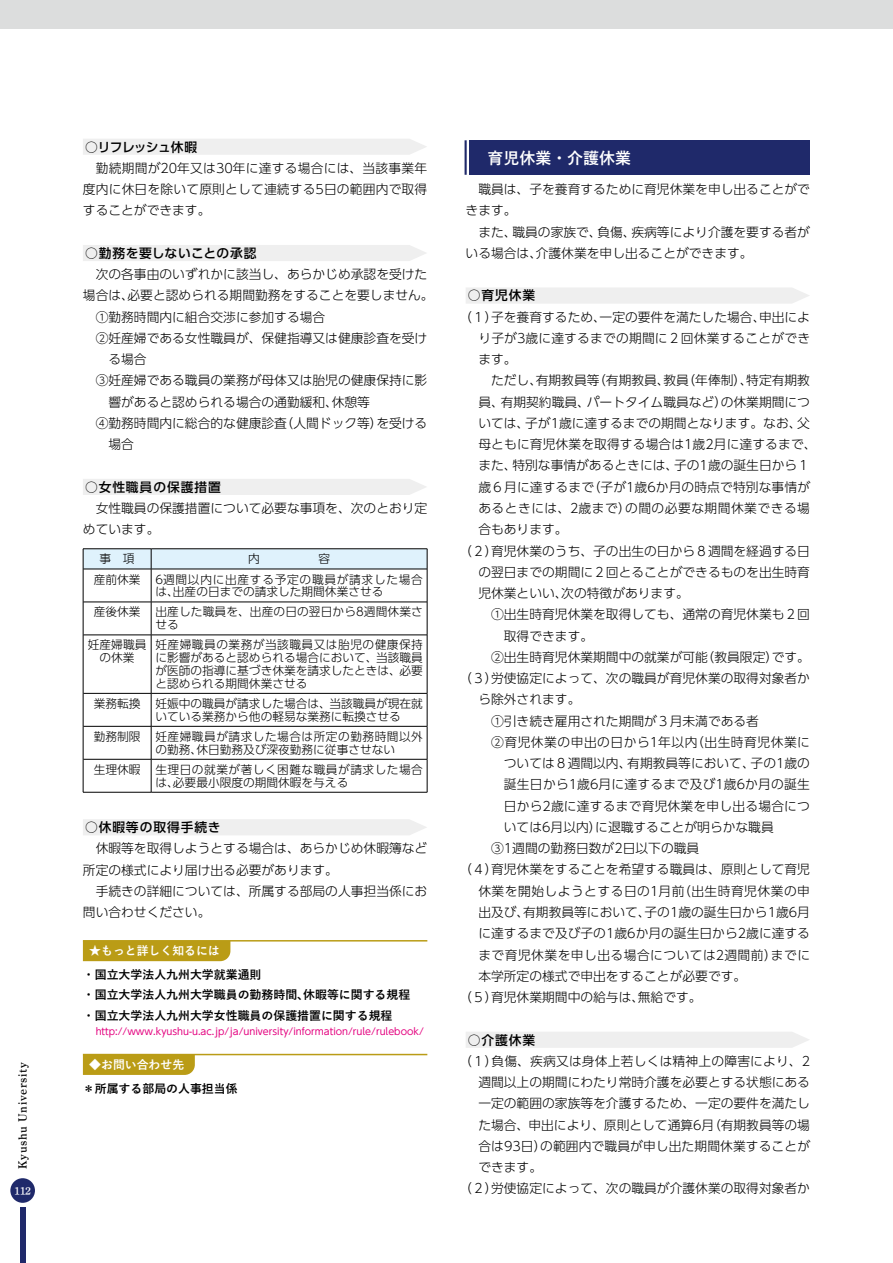
<style>
.page{position:relative;width:893px;height:1263px;background:#fff}
.page>*{position:absolute;margin:0;border:0;box-sizing:border-box;transform-origin:0 0}
.中見出し_青-段落後のアキなし{font:700 15.9px "Yu Gothic";color:#fff}
.本文2_字下げなし_箇条書き{font:300 12.75px/21.3px "UD Shin Go Pr 6 N";color:#000;text-align:justify}
.本文1_一字下げ_箇条書き{font:300 12.75px/21.3px "UD Shin Go Pr 6 N";color:#000}
.本文1_段落頭1字下げ{font:300 12.75px/21.3px "UD Shin Go Pr 6 N";color:#000}
.本文1_一字下げ{font:300 12.75px/21.3px "UD Shin Go Pr 6 N";color:#000}
.小見出し_前1行アキ{font:500 12.75px "UD Shin Go Pr 6 N";letter-spacing:.07em;color:#000}
.小見出し_前1行アキ-2{font:500 12.75px "UD Shin Go Pr 6 N";letter-spacing:.05em;color:#000}
.小見出し_前1行アキ-3{font:500 12.75px "UD Shin Go Pr 6 N";letter-spacing:-.04em;color:#000}
.もっと詳しく知るには_項目{font:700 11.85px "Yu Gothic";color:#000}
.タイトル{font:700 11.85px "Yu Gothic";color:#fff}
.問合せ先_項目{font:700 11.85px "Yu Gothic";color:#000}
.簡易の表{font:300 11.7px/12.8px "UD Shin Go Pr 6 N";color:#000}
.簡易の表-2{font:300 11.7px/12.8px "UD Shin Go Pr 6 N";letter-spacing:.04em;color:#000}
.簡易の表-3{font:300 11.7px/12.8px "UD Shin Go Pr 6 N";letter-spacing:.06em;color:#000}
.t1{font:11.7px "Shuei Min Pr 6 B";letter-spacing:.06em;color:#000}
.t2{font:10.65px "Shuei Min Pr 6 B";color:#fff}
.URL{font:9.6px "UD Shin Go Pr 6 N";color:#e4007f}
</style>
<div class="page">
<div style="left:0;top:0;width:893px;height:29px;background:#dcdddd"></div>
<div style="left:10px;top:1178px;width:25px;height:25px;background:#1f296a;border-radius:50%"></div>
<div style="left:20px;top:1208px;width:6px;height:55px;background:#1f296a"></div>
<div style="left:83px;top:139px;width:344px;height:16px;background:#efefef"></div>
<div style="left:83px;top:245px;width:343px;height:16px;background:#efefef"></div>
<div style="left:83px;top:479px;width:343px;height:16px;background:#efefef"></div>
<div style="left:83px;top:819px;width:344px;height:16px;background:#efefef"></div>
<div style="left:83px;top:941px;width:147px;height:20px;background:#ba9c16"></div>
<hr style="left:83px;top:940px;width:344px;height:1px;background:#ba9c16">
<div style="left:83px;top:1055px;width:112px;height:20px;background:#ba9c16"></div>
<hr style="left:83px;top:1054px;width:344px;height:1px;background:#ba9c16">
<hr style="left:83px;top:548px;width:68px;height:1px;background:#000">
<hr style="left:151px;top:548px;width:276px;height:1px;background:#000">
<hr style="left:83px;top:569px;width:1px;height:33px;background:#000">
<hr style="left:427px;top:569px;width:1px;height:33px;background:#000">
<hr style="left:83px;top:602px;width:1px;height:33px;background:#000">
<hr style="left:427px;top:602px;width:1px;height:33px;background:#000">
<hr style="left:83px;top:635px;width:1px;height:58px;background:#000">
<hr style="left:427px;top:635px;width:1px;height:58px;background:#000">
<hr style="left:83px;top:693px;width:1px;height:33px;background:#000">
<hr style="left:427px;top:693px;width:1px;height:33px;background:#000">
<hr style="left:83px;top:726px;width:1px;height:33px;background:#000">
<hr style="left:427px;top:726px;width:1px;height:33px;background:#000">
<hr style="left:83px;top:759px;width:1px;height:33px;background:#000">
<hr style="left:427px;top:759px;width:1px;height:33px;background:#000">
<hr style="left:83px;top:792px;width:68px;height:1px;background:#000">
<hr style="left:151px;top:792px;width:276px;height:1px;background:#000">
<svg style="left:83px;top:549px;width:345px;height:20px;background:#d4e6ef"></svg>
<hr style="left:83px;top:569px;width:68px;height:1px;background:#000">
<hr style="left:151px;top:569px;width:276px;height:1px;background:#000">
<hr style="left:151px;top:569px;width:1px;height:33px;background:#000">
<hr style="left:83px;top:602px;width:68px;height:1px;background:#000">
<hr style="left:151px;top:602px;width:276px;height:1px;background:#000">
<hr style="left:151px;top:602px;width:1px;height:33px;background:#000">
<hr style="left:83px;top:635px;width:68px;height:1px;background:#000">
<hr style="left:151px;top:635px;width:276px;height:1px;background:#000">
<hr style="left:151px;top:635px;width:1px;height:58px;background:#000">
<hr style="left:83px;top:693px;width:68px;height:1px;background:#000">
<hr style="left:151px;top:693px;width:276px;height:1px;background:#000">
<hr style="left:151px;top:693px;width:1px;height:33px;background:#000">
<hr style="left:83px;top:726px;width:68px;height:1px;background:#000">
<hr style="left:151px;top:726px;width:276px;height:1px;background:#000">
<hr style="left:151px;top:726px;width:1px;height:33px;background:#000">
<hr style="left:83px;top:759px;width:68px;height:1px;background:#000">
<hr style="left:151px;top:759px;width:276px;height:1px;background:#000">
<hr style="left:151px;top:759px;width:1px;height:33px;background:#000">
<div style="left:470px;top:140px;width:340px;height:35px;background:#1f296a"></div>
<hr style="left:465px;top:140px;width:2px;height:35px;background:#1f296a">
<div style="left:466px;top:288px;width:343px;height:16px;background:#efefef"></div>
<div style="left:466px;top:1032px;width:343px;height:16px;background:#efefef"></div>
<p class="t1" style="left:16px;top:1169px;width:108px;rotate:-90deg">Kyushu University</p>
<p class="t2" style="left:14px;top:1185px;width:19px">112</p>
<p class="小見出し_前1行アキ-3" style="left:85px;top:136px;width:114px">○リフレッシュ休暇</p>
<p class="本文1_段落頭1字下げ" style="left:83px;top:157px;width:346px;text-align:justify;text-indent:13px">勤続期間が20年又は30年に達する場合には、当該事業年度内に休日を除いて原則として連続する5日の範囲内で取得することができます。</p>
<p class="小見出し_前1行アキ-2" style="left:85px;top:243px;width:173px">○勤務を要しないことの承認</p>
<p class="本文1_段落頭1字下げ" style="left:83px;top:263px;width:352px;text-align:center">次の各事由のいずれかに該当し、あらかじめ承認を受けた<br>場合は、必要と認められる期間勤務をすることを要しません。</p>
<p class="本文1_一字下げ_箇条書き" style="left:96px;top:306px;width:231px">①勤務時間内に組合交渉に参加する場合</p>
<p class="本文1_一字下げ_箇条書き" style="left:108px;top:327px;width:320px;text-indent:-13px">②妊産婦である女性職員が、保健指導又は健康診査を受ける場合</p>
<p class="本文1_一字下げ_箇条書き" style="left:108px;top:369px;width:320px;text-indent:-13px">③妊産婦である職員の業務が母体又は胎児の健康保持に影響があると認められる場合の通勤緩和、休憩等</p>
<p class="本文1_一字下げ_箇条書き" style="left:108px;top:412px;width:320px;text-indent:-13px">④勤務時間内に総合的な健康診査（人間ドック等）を受ける場合</p>
<p class="小見出し_前1行アキ" style="left:85px;top:477px;width:137px">○女性職員の保護措置</p>
<p class="本文1_段落頭1字下げ" style="left:83px;top:497px;width:346px;text-indent:13px">女性職員の保護措置について必要な事項を、次のとおり定めています。</p>
<p class="簡易の表" style="left:100px;top:552px;width:37px">事　項</p>
<p class="簡易の表" style="left:94px;top:572px;width:48px">産前休業</p>
<p class="簡易の表-3" style="left:155px;top:572px;width:269px">6週間以内に出産する予定の職員が請求した場合は、出産の日までの請求した期間休業させる</p>
<p class="簡易の表" style="left:94px;top:605px;width:48px">産後休業</p>
<p class="簡易の表" style="left:155px;top:605px;width:269px">出産した職員を、出産の日の翌日から8週間休業させる</p>
<p class="簡易の表" style="left:88px;top:638px;width:60px;text-align:center">妊産婦職員の休業</p>
<p class="簡易の表" style="left:155px;top:638px;width:269px;text-align:justify">妊産婦職員の業務が当該職員又は胎児の健康保持に影響があると認められる場合において、当該職員が医師の指導に基づき休業を請求したときは、必要と認められる期間休業させる</p>
<p class="簡易の表" style="left:94px;top:697px;width:48px">業務転換</p>
<p class="簡易の表" style="left:155px;top:697px;width:269px">妊娠中の職員が請求した場合は、当該職員が現在就いている業務から他の軽易な業務に転換させる</p>
<p class="簡易の表" style="left:94px;top:730px;width:48px">勤務制限</p>
<p class="簡易の表-2" style="left:155px;top:730px;width:269px">妊産婦職員が請求した場合は所定の勤務時間以外の勤務、休日勤務及び深夜勤務に従事させない</p>
<p class="簡易の表" style="left:94px;top:762px;width:48px">生理休暇</p>
<p class="簡易の表-2" style="left:155px;top:762px;width:269px">生理日の就業が著しく困難な職員が請求した場合は、必要最小限度の期間休暇を与える</p>
<p class="小見出し_前1行アキ" style="left:85px;top:817px;width:137px">○休暇等の取得手続き</p>
<p class="本文1_段落頭1字下げ" style="left:83px;top:837px;width:346px;text-indent:13px">休暇等を取得しようとする場合は、あらかじめ休暇簿など所定の様式により届け出る必要があります。</p>
<p class="本文1_段落頭1字下げ" style="left:83px;top:880px;width:346px;text-indent:13px">手続きの詳細については、所属する部局の人事担当係にお問い合わせください。</p>
<p class="タイトル" style="left:89px;top:944px;width:132px">★もっと詳しく知るには</p>
<p class="もっと詳しく知るには_項目" style="left:83px;top:968px;width:180px">・国立大学法人九州大学就業通則</p>
<p class="もっと詳しく知るには_項目" style="left:83px;top:988px;width:329px">・国立大学法人九州大学職員の勤務時間、休暇等に関する規程</p>
<p class="もっと詳しく知るには_項目" style="left:83px;top:1008px;width:311px">・国立大学法人九州大学女性職員の保護措置に関する規程</p>
<p class="URL" style="left:96px;top:1023px;width:330px">http://www.kyushu-u.ac.jp/ja/university/information/rule/rulebook/</p>
<p class="タイトル" style="left:89px;top:1058px;width:96px">◆お問い合わせ先</p>
<p class="問合せ先_項目" style="left:83px;top:1082px;width:156px">＊所属する部局の人事担当係</p>
<p class="中見出し_青-段落後のアキなし" style="left:488px;top:149px;width:145px">育児休業・介護休業</p>
<p class="本文1_段落頭1字下げ" style="left:466px;top:178px;width:346px;text-indent:13px">職員は、子を養育するために育児休業を申し出ることができます。</p>
<p class="本文1_段落頭1字下げ" style="left:466px;top:221px;width:346px;text-indent:13px">また、職員の家族で、負傷、疾病等により介護を要する者がいる場合は、介護休業を申し出ることができます。</p>
<p class="小見出し_前1行アキ" style="left:468px;top:285px;width:69px">○育児休業</p>
<p class="本文2_字下げなし_箇条書き" style="left:478px;top:306px;width:333px;text-indent:-19px">（１）子を養育するため、一定の要件を満たした場合、申出により子が3歳に達するまでの期間に２回休業することができます。</p>
<p class="本文1_一字下げ" style="left:478px;top:369px;width:340px;text-indent:13px">ただし、有期教員等（有期教員、教員（年俸制）、特定有期教員、有期契約職員、パートタイム職員など）の休業期間については、子が1歳に達するまでの期間となります。なお、父母ともに育児休業を取得する場合は1歳2月に達するまで、また、特別な事情があるときには、子の1歳の誕生日から１歳６月に達するまで（子が1歳6か月の時点で特別な事情があるときには、2歳まで）の間の必要な期間休業できる場合もあります。</p>
<p class="本文2_字下げなし_箇条書き" style="left:478px;top:540px;width:333px;text-indent:-19px">（２）育児休業のうち、子の出生の日から８週間を経過する日の翌日までの期間に２回とることができるものを出生時育児休業といい、次の特徴があります。</p>
<p class="本文1_一字下げ_箇条書き" style="left:504px;top:603px;width:308px;text-indent:-13px">①出生時育児休業を取得しても、通常の育児休業も２回取得できます。</p>
<p class="本文1_一字下げ_箇条書き" style="left:491px;top:646px;width:320px">②出生時育児休業期間中の就業が可能（教員限定）です。</p>
<p class="本文2_字下げなし_箇条書き" style="left:478px;top:667px;width:333px;text-indent:-19px">（３）労使協定によって、次の職員が育児休業の取得対象者から除外されます。</p>
<p class="本文1_一字下げ_箇条書き" style="left:491px;top:710px;width:269px">①引き続き雇用された期間が３月未満である者</p>
<p class="本文1_一字下げ_箇条書き" style="left:504px;top:731px;width:308px;text-align:justify;text-indent:-13px">②育児休業の申出の日から1年以内（出生時育児休業については８週間以内、有期教員等において、子の1歳の誕生日から1歳6月に達するまで及び1歳6か月の誕生日から2歳に達するまで育児休業を申し出る場合については6月以内）に退職することが明らかな職員</p>
<p class="本文1_一字下げ_箇条書き" style="left:491px;top:837px;width:210px">③1週間の勤務日数が2日以下の職員</p>
<p class="本文2_字下げなし_箇条書き" style="left:478px;top:858px;width:333px;text-indent:-19px">（４）育児休業をすることを希望する職員は、原則として育児休業を開始しようとする日の1月前（出生時育児休業の申出及び、有期教員等において、子の1歳の誕生日から1歳6月に達するまで及び子の1歳6か月の誕生日から2歳に達するまで育児休業を申し出る場合については2週間前）までに本学所定の様式で申出をすることが必要です。</p>
<p class="本文2_字下げなし_箇条書き" style="left:459px;top:986px;width:244px">（５）育児休業期間中の給与は、無給です。</p>
<p class="小見出し_前1行アキ" style="left:468px;top:1029px;width:69px">○介護休業</p>
<p class="本文2_字下げなし_箇条書き" style="left:478px;top:1050px;width:333px;text-indent:-19px">（１）負傷、疾病又は身体上若しくは精神上の障害により、2週間以上の期間にわたり常時介護を必要とする状態にある一定の範囲の家族等を介護するため、一定の要件を満たした場合、申出により、原則として通算6月（有期教員等の場合は93日）の範囲内で職員が申し出た期間休業することができます。</p>
<p class="本文2_字下げなし_箇条書き" style="left:459px;top:1177px;width:352px">（２）労使協定によって、次の職員が介護休業の取得対象者か</p>
</div>
